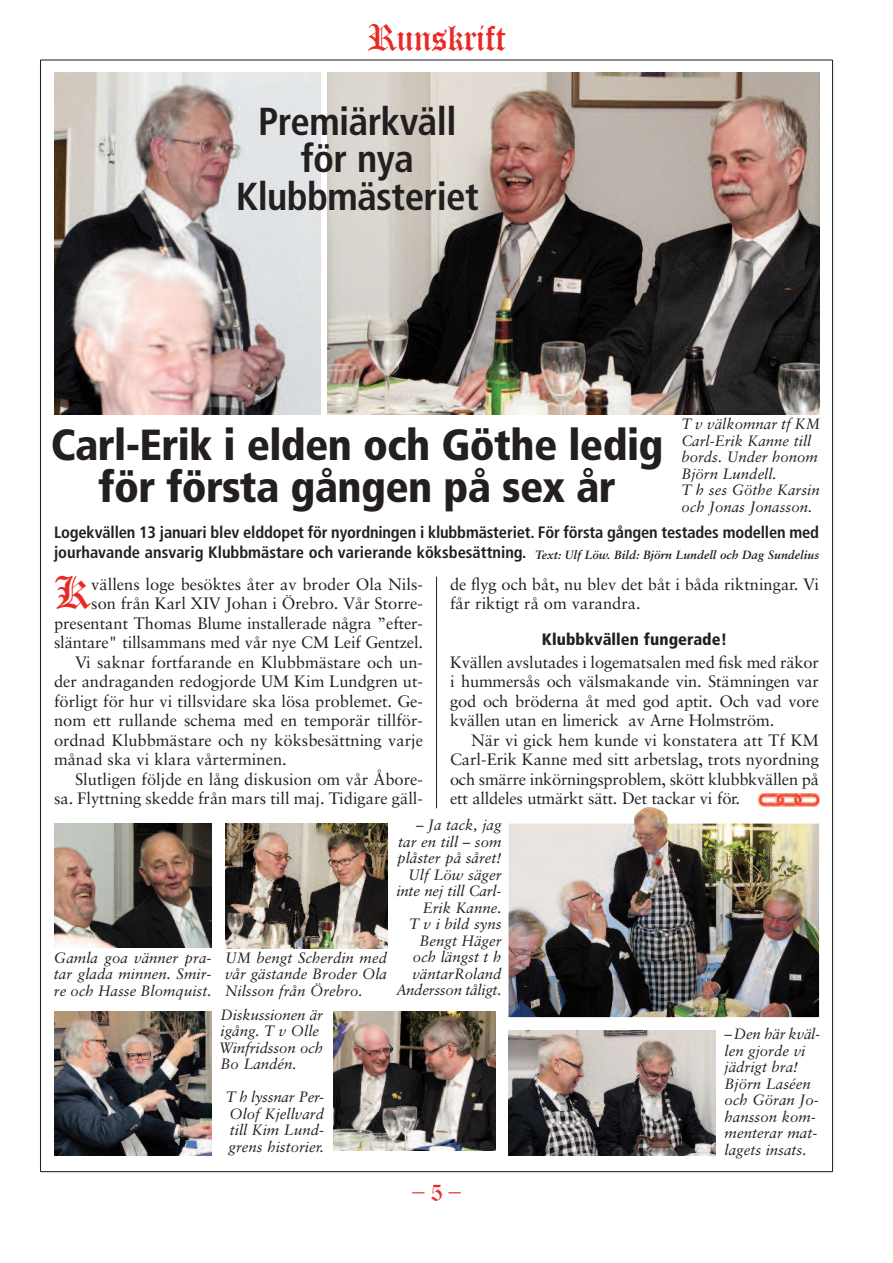
<style>
.page{position:relative;width:893px;height:1263px;background:#fff}
.page>*{position:absolute;margin:0;border:0;box-sizing:border-box;transform-origin:0 0}
.t1{font:44.25px "Old English Text";color:#ea2924}
.t2{font:900 condensed 43.5px/42px "Frutiger";letter-spacing:-.015em;color:#231f20;text-align:center}
.t3{font:700 condensed 39px/37.5px "Frutiger";letter-spacing:-.015em;color:#231f20;text-align:center}
.t4{font:36px "Old English Text";letter-spacing:-.015em;color:#ea2924}
.t5{font:24px "Old English Text";color:#ea2924}
.t6{font:16.5px/19.5px "Sabon";color:#231f20;text-align:justify}
.t7{font:700 condensed 16.5px/19.5px "Frutiger";letter-spacing:-.01em;color:#231f20}
.t8{font:900 condensed 16.5px "Frutiger";letter-spacing:.005em;color:#231f20}
.t9{font:italic 15px/16.5px "Sabon";color:#231f20}
</style>
<div class="page">
<hr style="left:40px;top:59px;width:792px;height:2px;background:#231f20">
<hr style="left:40px;top:60px;width:1px;height:1111px;background:#231f20">
<hr style="left:832px;top:60px;width:1px;height:1111px;background:#231f20">
<hr style="left:40px;top:1171px;width:792px;height:1px;background:#231f20">
<img style="left:758px;top:794px;width:61px;height:12px">
<img style="left:54px;top:72px;width:267px;height:342px">
<img style="left:328px;top:72px;width:491px;height:342px">
<hr style="left:436px;top:577px;width:1px;height:231px;background:#231f20">
<img style="left:508px;top:1031px;width:208px;height:124px">
<img style="left:225px;top:824px;width:162px;height:124px">
<img style="left:54px;top:1011px;width:158px;height:144px">
<img style="left:54px;top:824px;width:158px;height:124px">
<img style="left:333px;top:1011px;width:162px;height:139px">
<img style="left:508px;top:807px;width:311px;height:210px">
<h3 class="t4" style="left:367px;top:20px;width:140px">Runskrift</h3>
<h3 class="t3" style="left:236px;top:106px;width:245px">Premiärkväll för nya<br>Klubbmästeriet</h3>
<h2 class="t2" style="left:51px;top:428px;width:614px">Carl-Erik i elden och Göthe ledig för första gången på sex år</h2>
<p class="t9" style="left:681px;top:417px;width:140px">T v välkomnar tf KM<br>Carl-Erik Kanne till bords. Under honom<br>Björn Lundell.<br>T h ses Göthe Karsin och Jonas Jonasson.</p>
<p class="t7" style="left:54px;top:524px;width:767px">Logekvällen 13 januari blev elddopet för nyordningen i klubbmästeriet. För första gången testades modellen med jourhavande ansvarig Klubbmästare och varierande köksbesättning. <sub>Text:</sub> <sub>Ulf</sub> <sub>Löw.</sub> <sub>Bild:</sub> <sub>Björn</sub> <sub>Lundell</sub> <sub>och</sub> <sub>Dag</sub> <sub>Sundelius</sub></p>
<h1 class="t1" style="left:54px;top:571px;width:39px">K</h1>
<p class="t6" style="left:91px;top:575px;width:333px">vällens loge besöktes åter av broder Ola Nils-</p>
<p class="t6" style="left:91px;top:595px;width:333px">son från Karl XIV Johan i Örebro. Vår Storre-</p>
<p class="t6" style="left:54px;top:614px;width:371px">presentant Thomas Blume installerade några ”efter-</p>
<p class="t6" style="left:54px;top:634px;width:371px">släntare" tillsammans med vår nye CM Leif Gentzel.</p>
<p class="t6" style="left:75px;top:653px;width:350px">Vi saknar fortfarande en Klubbmästare och un-</p>
<p class="t6" style="left:54px;top:673px;width:371px">der andraganden redogjorde UM Kim Lundgren ut-</p>
<p class="t6" style="left:54px;top:692px;width:371px">förligt för hur vi tillsvidare ska lösa problemet. Ge-</p>
<p class="t6" style="left:54px;top:712px;width:371px">nom ett rullande schema med en temporär tillför-</p>
<p class="t6" style="left:54px;top:731px;width:371px">ordnad Klubbmästare och ny köksbesättning varje</p>
<p class="t6" style="left:54px;top:751px;width:234px">månad ska vi klara vårterminen.</p>
<p class="t6" style="left:75px;top:770px;width:350px">Slutligen följde en lång diskusion om vår Åbore-</p>
<p class="t6" style="left:54px;top:790px;width:371px">sa. Flyttning skedde från mars till maj. Tidigare gäll-</p>
<p class="t6" style="left:450px;top:575px;width:371px">de flyg och båt, nu blev det båt i båda riktningar. Vi får riktigt rå om varandra.</p>
<p class="t8" style="left:542px;top:633px;width:187px">Klubbkvällen fungerade!</p>
<p class="t6" style="left:450px;top:653px;width:371px">Kvällen avslutades i logematsalen med fisk med räkor i hummersås och välsmakande vin. Stämningen var god och bröderna åt med god aptit. Och vad vore kvällen utan en limerick av Arne Holmström.</p>
<p class="t6" style="left:450px;top:731px;width:370px;text-indent:21px">När vi gick hem kunde vi konstatera att Tf KM Carl-Erik Kanne med sitt arbetslag, trots nyordning och smärre inkörningsproblem, skött klubbkvällen på ett alldeles utmärkt sätt. Det tackar vi för.</p>
<p class="t9" style="left:54px;top:950px;width:159px;text-align:justify">Gamla goa vänner pra&shy;tar glada minnen. Smir&shy;re och Hasse Blomquist.</p>
<p class="t9" style="left:225px;top:950px;width:164px;text-align:justify">UM bengt Scherdin med vår gästande Broder Ola Nilsson från Örebro.</p>
<p class="t9" style="left:218px;top:1007px;width:106px">Diskussionen är igång. T v Olle<br>Winfridsson och<br>Bo Landén.</p>
<p class="t9" style="left:226px;top:1090px;width:100px;text-align:justify">T h lyssnar Per-Olof Kjellvard till Kim Lund&shy;grens historier.</p>
<p class="t9" style="left:396px;top:818px;width:107px;text-align:right">– Ja tack, jag tar en till – som plåster på såret!<br>Ulf Löw säger inte nej till Carl-<br>Erik Kanne.<br>T v i bild syns<br>Bengt Häger och längst t h väntarRoland<br>Andersson tåligt.</p>
<h3 class="t5" style="left:412px;top:1178px;width:50px">–5–</h3>
<p class="t9" style="left:724px;top:1027px;width:97px">–Den här kväl&shy;len gjorde vi jädrigt bra!<br>Björn Laséen och Göran Jo&shy;hansson kom&shy;menterar mat&shy;lagets insats.</p>
</div>
